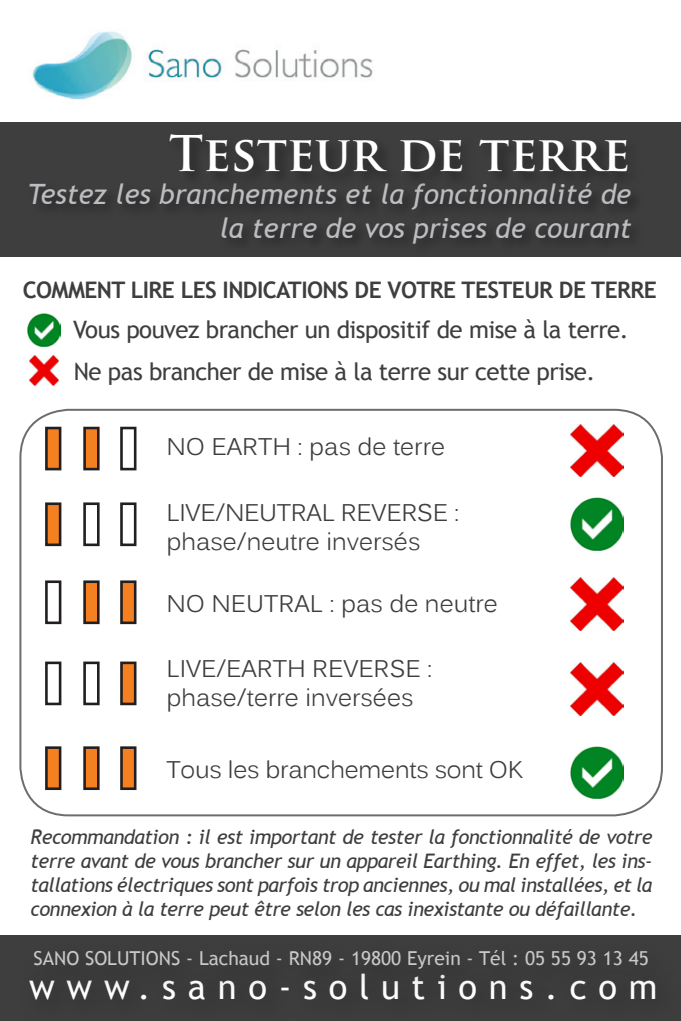
<style>
.page{position:relative;width:681px;height:1021px;background:#fff}
.page>*{position:absolute;margin:0;border:0;box-sizing:border-box;transform-origin:0 0}
.t1{font:700 48px "Trajan Pro";color:#fff}
.t2{font:34.4px "Trebuchet MS";letter-spacing:.34em;color:#fff}
.t3{font:italic 28px/33.6px "Trebuchet MS";color:#bcbdc0;text-align:right}
.t4{font:24px "Kalinga";color:#3e3e3f}
.t5{font:24px "Trebuchet MS";letter-spacing:-.02em;color:#3e3e3f}
.t6{font:700 22.8px "Trebuchet MS";letter-spacing:-.025em;color:#3e3e3f}
.t7{font:italic 20px/24px "Trebuchet MS";letter-spacing:-.025em;color:#3e3e3f;text-align:justify}
.t8{font:19.2px "Trebuchet MS";color:#c7c8ca}
</style>
<div class="page">
<div style="left:19px;top:409px;width:643px;height:407px;border:2px solid #6c6d70;border-radius:48px"></div>
<div style="left:0;top:935px;width:680px;height:85px;background:#3e3e3f"></div>
<div style="left:0;top:122px;width:680px;height:134px;background:#3e3e3f"></div>
<div style="left:46px;top:428px;width:14px;height:41px;background:#f58021"></div>
<div style="left:45px;top:427px;width:16px;height:43px;border:3px solid #231f20"></div>
<div style="left:46px;top:503px;width:14px;height:42px;background:#f58021"></div>
<div style="left:45px;top:502px;width:16px;height:44px;border:3px solid #231f20"></div>
<div style="left:45px;top:580px;width:16px;height:44px;border:3px solid #231f20"></div>
<div style="left:45px;top:661px;width:16px;height:44px;border:3px solid #231f20"></div>
<div style="left:46px;top:747px;width:14px;height:41px;background:#f58021"></div>
<div style="left:45px;top:746px;width:16px;height:44px;border:3px solid #231f20"></div>
<div style="left:85px;top:428px;width:13px;height:41px;background:#f58021"></div>
<div style="left:83px;top:427px;width:17px;height:43px;border:3px solid #231f20"></div>
<div style="left:83px;top:502px;width:17px;height:44px;border:3px solid #231f20"></div>
<div style="left:85px;top:581px;width:13px;height:42px;background:#f58021"></div>
<div style="left:83px;top:580px;width:17px;height:44px;border:3px solid #231f20"></div>
<div style="left:83px;top:661px;width:17px;height:44px;border:3px solid #231f20"></div>
<div style="left:85px;top:747px;width:13px;height:41px;background:#f58021"></div>
<div style="left:83px;top:746px;width:17px;height:44px;border:3px solid #231f20"></div>
<div style="left:120px;top:427px;width:16px;height:43px;border:3px solid #231f20"></div>
<div style="left:120px;top:502px;width:16px;height:44px;border:3px solid #231f20"></div>
<div style="left:121px;top:581px;width:14px;height:42px;background:#f58021"></div>
<div style="left:120px;top:580px;width:16px;height:44px;border:3px solid #231f20"></div>
<div style="left:121px;top:663px;width:14px;height:41px;background:#f58021"></div>
<div style="left:120px;top:661px;width:16px;height:44px;border:3px solid #231f20"></div>
<div style="left:121px;top:747px;width:14px;height:41px;background:#f58021"></div>
<div style="left:120px;top:746px;width:16px;height:44px;border:3px solid #231f20"></div>
<div style="left:27px;top:181px;width:618px;height:77px;background:#3b3b3c"></div>
<div style="left:167px;top:131px;width:475px;height:56px;background:#3b3a3b"></div>
<img style="left:32px;top:31px;width:341px;height:69px">
<img style="left:570px;top:497px;width:52px;height:53px">
<img style="left:28px;top:313px;width:33px;height:33px">
<img style="left:570px;top:746px;width:52px;height:52px">
<img style="left:570px;top:577px;width:52px;height:53px">
<img style="left:570px;top:662px;width:52px;height:53px">
<img style="left:570px;top:424px;width:52px;height:52px">
<img style="left:29px;top:355px;width:30px;height:30px">
<p class="t1" style="left:169px;top:124px;width:462px">Testeur de terre</p>
<p class="t3" style="left:27px;top:178px;width:605px">Testez les branchements et la fonctionnalité de la terre de vos prises de courant</p>
<p class="t6" style="left:23px;top:275px;width:635px">COMMENT LIRE LES INDICATIONS DE VOTRE TESTEUR DE TERRE</p>
<p class="t5" style="left:73px;top:315px;width:556px">Vous pouvez brancher un dispositif de mise à la terre.</p>
<p class="t5" style="left:74px;top:357px;width:523px">Ne pas brancher de mise à la terre sur cette prise.</p>
<p class="t4" style="left:166px;top:431px;width:280px">No Earth : pas de terre</p>
<p class="t4" style="left:166px;top:497px;width:294px">Live/Neutral Reverse :</p>
<p class="t4" style="left:166px;top:525px;width:255px">phase/neutre inversés</p>
<p class="t4" style="left:166px;top:588px;width:333px">No Neutral : pas de neutre</p>
<p class="t4" style="left:166px;top:653px;width:267px">Live/Earth Reverse :</p>
<p class="t4" style="left:166px;top:682px;width:248px">phase/terre inversées</p>
<p class="t4" style="left:166px;top:754px;width:358px">Tous les branchements sont OK</p>
<p class="t7" style="left:31px;top:825px;width:623px">Recommandation : il est important de tester la fonctionnalité de votre terre avant de vous brancher sur un appareil Earthing. En effet, les ins&shy;tallations électriques sont parfois trop anciennes, ou mal installées, et la connexion à la terre peut être selon les cas inexistante ou défaillante.</p>
<p class="t8" style="left:33px;top:947px;width:616px">SANO SOLUTIONS - Lachaud - RN89 - 19800 Eyrein - Tél : 05 55 93 13 45</p>
<p class="t2" style="left:29px;top:967px;width:629px">www.sano-solutions.com</p>
</div>
